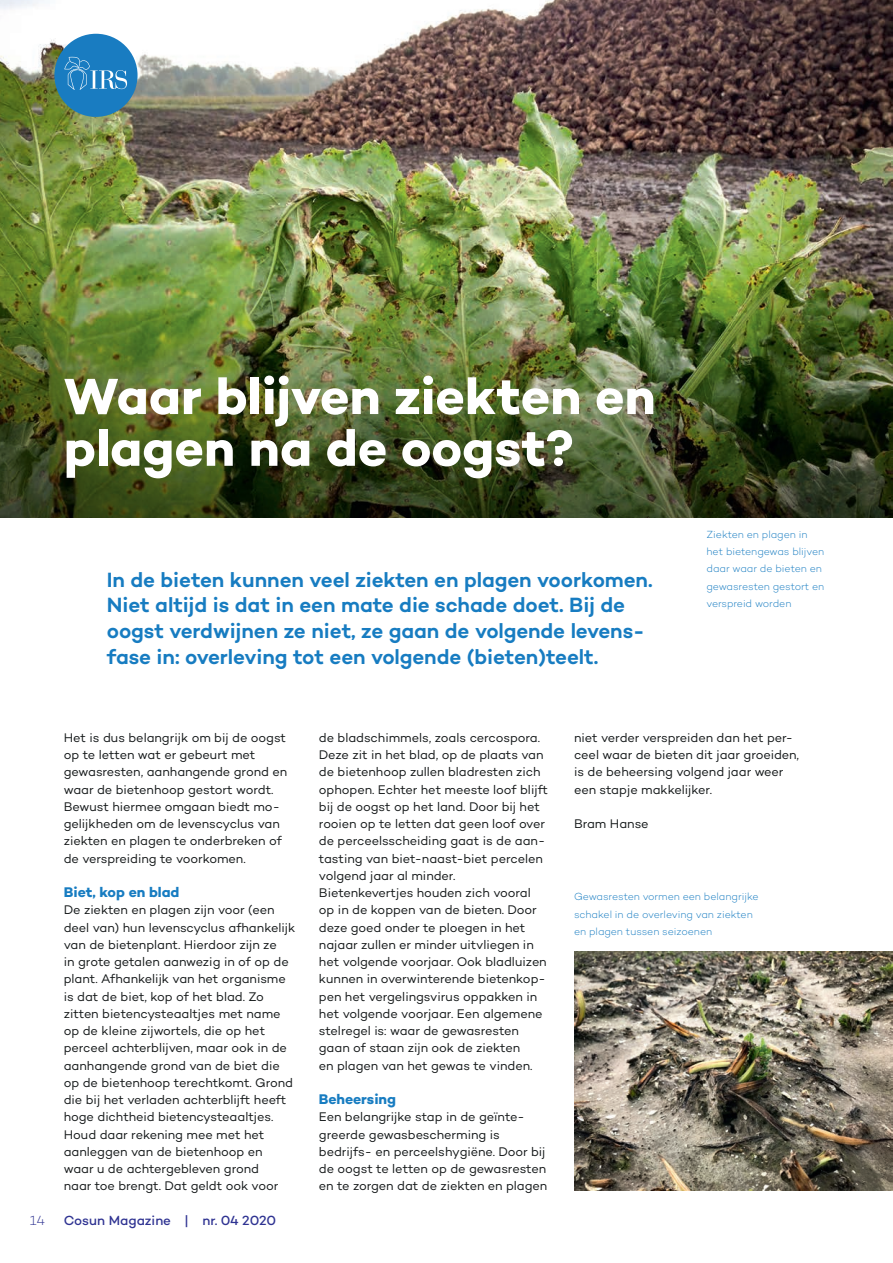
<style>
.page{position:relative;width:893px;height:1263px;background:#fff}
.page>*{position:absolute;margin:0;border:0;box-sizing:border-box;transform-origin:0 0}
.t1{font:700 51.75px/51.8px "Campton";color:#fff}
.t2{font:600 21px/25.8px "Campton";letter-spacing:-.005em;color:#177cc1}
.t3{font:700 14.25px "Campton";letter-spacing:-.005em;color:#177cc1}
.t4{font:500 13.5px "Campton";color:#2f3392}
.t5{font:300 13.5px "Campton";color:#2f3392}
.t6{font:12.75px/17.2px "Campton";letter-spacing:-.005em;color:#121617}
.t7{font:300 10.5px/17.2px "Campton";letter-spacing:-.01em;color:#177cc1}
</style>
<div class="page">
<img style="left:0;top:0;width:893px;height:276px">
<div style="left:54px;top:34px;width:84px;height:83px;background:#197cc1;border-radius:50%"></div>
<svg style="left:64px;top:57px;width:63px;height:33px"></svg>
<img style="left:574px;top:951px;width:319px;height:240px">
<img style="left:0;top:276px;width:893px;height:242px">
<h1 class="t1" style="left:64px;top:370px;width:594px">Waar blijven ziekten en plagen na de oogst?</h1>
<h2 class="t2" style="left:107px;top:566px;width:547px">In de bieten kunnen veel ziekten en plagen voorkomen.<br>Niet altijd is dat in een mate die schade doet. Bij de oogst verdwijnen ze niet, ze gaan de volgende levens&shy;fase in: overleving tot een volgende (bieten)teelt.</h2>
<p class="t7" style="left:706px;top:525px;width:119px">Ziekten en plagen in het bietengewas blijven daar waar de bieten en gewasresten gestort en verspreid worden</p>
<p class="t6" style="left:64px;top:729px;width:225px">Het is dus belangrijk om bij de oogst op te letten wat er gebeurt met gewasresten, aanhangende grond en waar de bietenhoop gestort wordt.<br>Bewust hiermee omgaan biedt mo&shy;gelijkheden om de levenscyclus van ziekten en plagen te onderbreken of de verspreiding te voorkomen.</p>
<p class="t3" style="left:64px;top:883px;width:117px">Biet, kop en blad</p>
<p class="t6" style="left:64px;top:901px;width:233px">De ziekten en plagen zijn voor (een deel van) hun levenscyclus afhankelijk van de bietenplant. Hierdoor zijn ze<br>in grote getalen aanwezig in of op de plant. Afhankelijk van het organisme is dat de biet, kop of het blad. Zo zitten bietencysteaaltjes met name op de kleine zijwortels, die op het perceel achterblijven, maar ook in de aanhangende grond van de biet die op de bietenhoop terechtkomt. Grond die bij het verladen achterblijft heeft hoge dichtheid bietencysteaaltjes.<br>Houd daar rekening mee met het aanleggen van de bietenhoop en waar u de achtergebleven grond<br>naar toe brengt. Dat geldt ook voor</p>
<p class="t5" style="left:30px;top:1212px;width:17px">14</p>
<p class="t4" style="left:64px;top:1212px;width:214px">Cosun Magazine | nr. 04 2020</p>
<p class="t6" style="left:319px;top:729px;width:231px">de bladschimmels, zoals cercospora.<br>Deze zit in het blad, op de plaats van de bietenhoop zullen bladresten zich ophopen. Echter het meeste loof blijft bij de oogst op het land. Door bij het rooien op te letten dat geen loof over de perceelsscheiding gaat is de aan&shy;tasting van biet-naast-biet percelen volgend jaar al minder.<br>Bietenkevertjes houden zich vooral op in de koppen van de bieten. Door deze goed onder te ploegen in het najaar zullen er minder uitvliegen in het volgende voorjaar. Ook bladluizen kunnen in overwinterende bietenkop&shy;pen het vergelingsvirus oppakken in het volgende voorjaar. Een algemene stelregel is: waar de gewasresten gaan of staan zijn ook de ziekten<br>en plagen van het gewas te vinden.</p>
<p class="t3" style="left:319px;top:1090px;width:79px">Beheersing</p>
<p class="t6" style="left:319px;top:1108px;width:230px">Een belangrijke stap in de geïnte&shy;greerde gewasbescherming is bedrijfs- en perceelshygiëne. Door bij de oogst te letten op de gewasresten en te zorgen dat de ziekten en plagen</p>
<p class="t6" style="left:574px;top:729px;width:227px">niet verder verspreiden dan het per&shy;ceel waar de bieten dit jaar groeiden, is de beheersing volgend jaar weer een stapje makkelijker.</p>
<p class="t6" style="left:574px;top:815px;width:76px">Bram Hanse</p>
<p class="t7" style="left:574px;top:888px;width:186px">Gewasresten vormen een belangrijke schakel in de overleving van ziekten en plagen tussen seizoenen</p>
</div>
